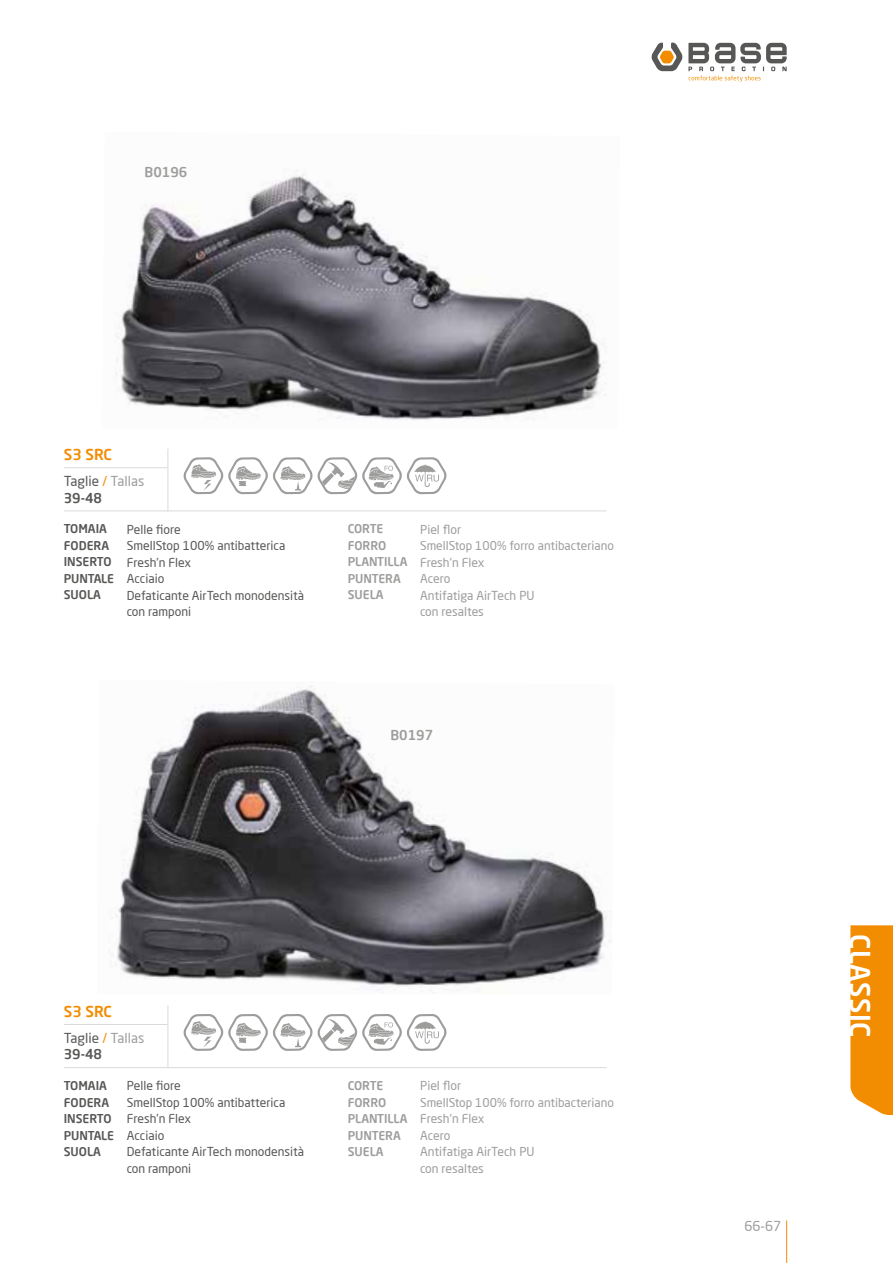
<style>
.page{position:relative;width:893px;height:1263px;background:#fff}
.page>*{position:absolute;margin:0;border:0;box-sizing:border-box;transform-origin:0 0}
.t1{font:500 27px "Neo Sans Pro";letter-spacing:.02em;color:#fff}
.t2{font:500 15px "Neo Sans Pro";color:#f28c00}
.t3{font:13.5px/16.5px "Neo Sans Pro";color:#575756}
.t4{font:500 13.5px "Neo Sans Pro";color:#9d9d9c}
.t5{font:13.5px "Neo Sans Pro";color:#9d9d9c}
.t6{font:12.15px/16.5px "Neo Sans Pro";color:#575756}
.t7{font:12.15px/16.5px "Neo Sans Pro";color:#9d9d9c}
.t8{font:12px "Neo Sans Pro";color:#9d9d9c}
.t9{font:500 12px/16.5px "Neo Sans Pro";color:#575756}
.t10{font:500 12px/16.5px "Neo Sans Pro";color:#9d9d9c}
.s1{color:#f28c00}
.s2{color:#9d9d9c}
.s3{font-weight:500}
</style>
<div class="page">
<hr style="left:786px;top:1220px;width:1px;height:43px;background:#f28c00">
<img style="left:116px;top:170px;width:490px;height:250px">
<svg style="left:651px;top:42px;width:136px;height:40px"></svg>
<svg style="left:850px;top:925px;width:43px;height:190px;background:#f2920e"></svg>
<hr style="left:168px;top:449px;width:1px;height:62px;background:#dadada">
<hr style="left:64px;top:510px;width:542px;height:1px;background:#dadada">
<hr style="left:64px;top:467px;width:104px;height:1px;background:#dadada">
<svg style="left:183px;top:457px;width:264px;height:37px"></svg>
<img style="left:109px;top:685px;width:498px;height:307px">
<hr style="left:168px;top:1005px;width:1px;height:63px;background:#dadada">
<hr style="left:64px;top:1067px;width:542px;height:1px;background:#dadada">
<hr style="left:64px;top:1024px;width:104px;height:1px;background:#dadada">
<svg style="left:183px;top:1014px;width:264px;height:37px"></svg>
<p class="t4" style="left:145px;top:163px;width:44px">B0196</p>
<p class="t2" style="left:64px;top:445px;width:50px">S3 SRC</p>
<p class="t3" style="left:64px;top:473px;width:82px">Taglie <span class="s1">/</span> <span class="s2">Tallas<br></span><span class="s3">39-48</span></p>
<p class="t6" style="left:127px;top:521px;width:179px">Pelle fiore<br>SmellStop 100% antibatterica<br>Fresh’n Flex<br>Acciaio<br>Defaticante AirTech monodensità con ramponi</p>
<p class="t7" style="left:420px;top:521px;width:43px">Piel flor</p>
<p class="t9" style="left:64px;top:520px;width:52px">TOMAIA<br>FODERA<br>INSERTO<br>PUNTALE<br>SUOLA</p>
<p class="t10" style="left:348px;top:520px;width:61px">CORTE<br>FORRO<br>PLANTILLA<br>PUNTERA<br>SUELA</p>
<p class="t8" style="left:420px;top:538px;width:195px">SmellStop 100% forro antibacteriano</p>
<p class="t7" style="left:420px;top:554px;width:116px">Fresh’n Flex<br>Acero<br>Antifatiga AirTech PU con resaltes</p>
<p class="t2" style="left:64px;top:1002px;width:50px">S3 SRC</p>
<p class="t3" style="left:64px;top:1029px;width:82px">Taglie <span class="s1">/</span> <span class="s2">Tallas<br></span><span class="s3">39-48</span></p>
<p class="t4" style="left:390px;top:726px;width:44px">B0197</p>
<p class="t6" style="left:127px;top:1077px;width:179px">Pelle fiore<br>SmellStop 100% antibatterica<br>Fresh’n Flex<br>Acciaio<br>Defaticante AirTech monodensità con ramponi</p>
<p class="t7" style="left:420px;top:1077px;width:43px">Piel flor</p>
<p class="t9" style="left:64px;top:1077px;width:52px">TOMAIA<br>FODERA<br>INSERTO<br>PUNTALE<br>SUOLA</p>
<p class="t10" style="left:348px;top:1077px;width:61px">CORTE<br>FORRO<br>PLANTILLA<br>PUNTERA<br>SUELA</p>
<p class="t8" style="left:420px;top:1095px;width:195px">SmellStop 100% forro antibacteriano</p>
<p class="t7" style="left:420px;top:1110px;width:116px">Fresh’n Flex<br>Acero<br>Antifatiga AirTech PU con resaltes</p>
<h1 class="t1" style="left:877px;top:934px;width:105px;rotate:90deg">CLASSIC</h1>
<p class="t5" style="left:745px;top:1217px;width:38px">66-67</p>
</div>
